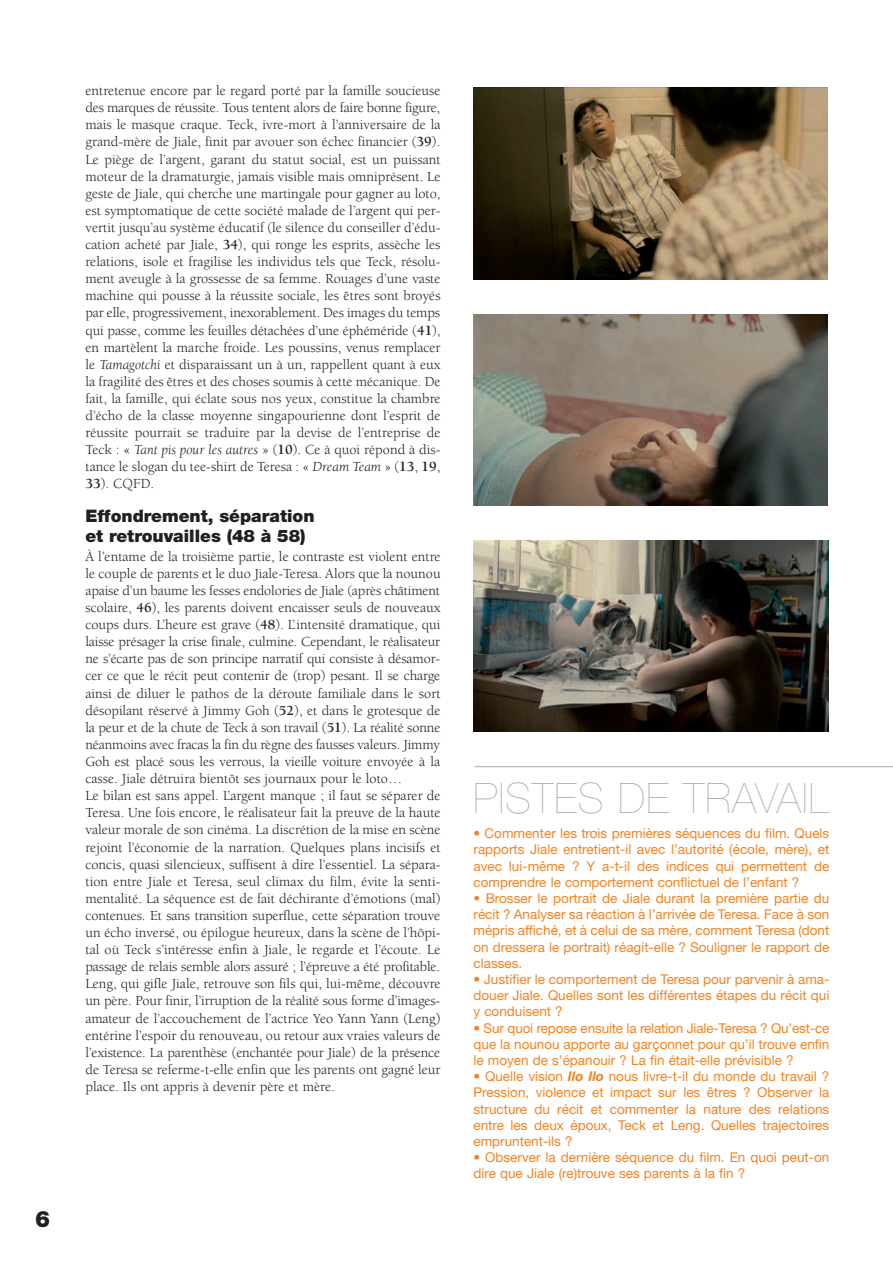
<style>
.page{position:relative;width:893px;height:1263px;background:#fff}
.page>*{position:absolute;margin:0;border:0;box-sizing:border-box;transform-origin:0 0}
.t1{font:200 42px "Helvetica Neue";letter-spacing:.03em;color:#a8a9ad}
.t2{font:900 22.5px "Helvetica Neue";color:#231f20}
.t3{font:900 17.25px/20.7px "Helvetica Neue";color:#231f20}
.t4{font:14.25px/17.1px "Berkeley";color:#231f20;text-align:justify}
.t5{font:13.5px/16.2px "Helvetica Neue";color:#f58220;text-align:justify}
.s1{font-weight:700}
.s2{font-style:italic}
.s3{font-weight:700;font-style:italic}
</style>
<div class="page">
<hr style="left:474px;top:766px;width:419px;height:1px;background:#a8a9ad">
<img style="left:474px;top:87px;width:354px;height:192px">
<img style="left:473px;top:314px;width:355px;height:192px">
<img style="left:474px;top:541px;width:355px;height:190px">
<h2 class="t2" style="left:35px;top:1211px;width:17px">6</h2>
<p class="t4" style="left:85px;top:83px;width:357px">entretenue encore par le regard porté par la famille soucieuse des marques de réussite. Tous tentent alors de faire bonne figure, mais le masque craque. Teck, ivre-mort à l’anniversaire de la grand-mère de Jiale, finit par avouer son échec financier (<span class="s1">39</span>).<br>Le piège de l’argent, garant du statut social, est un puissant moteur de la dramaturgie, jamais visible mais omniprésent. Le geste de Jiale, qui cherche une martingale pour gagner au loto, est symptomatique de cette société malade de l’argent qui per&shy;vertit jusqu’au système éducatif (le silence du conseiller d’édu&shy;cation acheté par Jiale, <span class="s1">34</span>), qui ronge les esprits, assèche les relations, isole et fragilise les individus tels que Teck, résolu&shy;ment aveugle à la grossesse de sa femme. Rouages d’une vaste machine qui pousse à la réussite sociale, les êtres sont broyés par elle, progressivement, inexorablement. Des images du temps qui passe, comme les feuilles détachées d’une éphéméride (<span class="s1">41</span>), en martèlent la marche froide. Les poussins, venus remplacer le <span class="s2">Tamagotchi</span> et disparaissant un à un, rappellent quant à eux la fragilité des êtres et des choses soumis à cette mécanique. De fait, la famille, qui éclate sous nos yeux, constitue la chambre d’écho de la classe moyenne singapourienne dont l’esprit de réussite pourrait se traduire par la devise de l’entreprise de Teck : « <span class="s2">Tant pis pour les autres</span> » (<span class="s1">10</span>). Ce à quoi répond à dis&shy;tance le slogan du tee-shirt de Teresa : « <span class="s2">Dream Team</span> » (<span class="s1">13</span>, <span class="s1">19</span>, <span class="s1">33</span>). CQFD.</p>
<p class="t3" style="left:85px;top:507px;width:231px">Effondrement, séparation et retrouvailles (48 à 58)</p>
<p class="t4" style="left:85px;top:549px;width:357px;text-align:left">À l’entame de la troisième partie, le contraste est violent entre le couple de parents et le duo Jiale-Teresa. Alors que la nounou apaise d’un baume les fesses endolories de Jiale (après châtiment scolaire, <span class="s1">46</span>), les parents doivent encaisser seuls de nouveaux coups durs. L’heure est grave (<span class="s1">48</span>). L’intensité dramatique, qui laisse présager la crise finale, culmine. Cependant, le réalisateur ne s’écarte pas de son principe narratif qui consiste à désamor&shy;cer ce que le récit peut contenir de (trop) pesant. Il se charge ainsi de diluer le pathos de la déroute familiale dans le sort désopilant réservé à Jimmy Goh (<span class="s1">52</span>), et dans le grotesque de la peur et de la chute de Teck à son travail (<span class="s1">51</span>). La réalité sonne néanmoins avec fracas la fin du règne des fausses valeurs. Jimmy Goh est placé sous les verrous, la vieille voiture envoyée à la casse. Jiale détruira bientôt ses journaux pour le loto…<br>Le bilan est sans appel. L’argent manque ; il faut se séparer de Teresa. Une fois encore, le réalisateur fait la preuve de la haute valeur morale de son cinéma. La discrétion de la mise en scène rejoint l’économie de la narration. Quelques plans incisifs et concis, quasi silencieux, suffisent à dire l’essentiel. La sépara&shy;tion entre Jiale et Teresa, seul climax du film, évite la senti&shy;mentalité. La séquence est de fait déchirante d’émotions (mal) contenues. Et sans transition superflue, cette séparation trouve un écho inversé, ou épilogue heureux, dans la scène de l’hôpi&shy;tal où Teck s’intéresse enfin à Jiale, le regarde et l’écoute. Le passage de relais semble alors assuré ; l’épreuve a été profitable.<br>Leng, qui gifle Jiale, retrouve son fils qui, lui-même, découvre un père. Pour finir, l’irruption de la réalité sous forme d’images&shy;amateur de l’accouchement de l’actrice Yeo Yann Yann (Leng) entérine l’espoir du renouveau, ou retour aux vraies valeurs de l’existence. La parenthèse (enchantée pour Jiale) de la présence de Teresa se referme-t-elle enfin que les parents ont gagné leur place. Ils ont appris à devenir père et mère.</p>
<h1 class="t1" style="left:473px;top:782px;width:357px">PISTES DE TRAVAIL</h1>
<p class="t5" style="left:473px;top:826px;width:357px">• Commenter les trois premières séquences du film. Quels rapports Jiale entretient-il avec l’autorité (école, mère), et avec lui-même ? Y a-t-il des indices qui permettent de comprendre le comportement conflictuel de l’enfant ?</p>
<p class="t5" style="left:473px;top:891px;width:357px">• Brosser le portrait de Jiale durant la première partie du récit ? Analyser sa réaction à l’arrivée de Teresa. Face à son mépris affiché, et à celui de sa mère, comment Teresa (dont on dressera le portrait) réagit-elle ? Souligner le rapport de classes.</p>
<p class="t5" style="left:473px;top:972px;width:357px">• Justifier le comportement de Teresa pour parvenir à ama&shy;douer Jiale. Quelles sont les différentes étapes du récit qui y conduisent ?</p>
<p class="t5" style="left:473px;top:1021px;width:357px">• Sur quoi repose ensuite la relation Jiale-Teresa ? Qu’est-ce que la nounou apporte au garçonnet pour qu’il trouve enfin le moyen de s’épanouir ? La fin était-elle prévisible ?</p>
<p class="t5" style="left:473px;top:1069px;width:357px">• Quelle vision <span class="s3">Ilo Ilo</span> nous livre-t-il du monde du travail ?<br>Pression, violence et impact sur les êtres ? Observer la structure du récit et commenter la nature des relations entre les deux époux, Teck et Leng. Quelles trajectoires empruntent-ils ?</p>
<p class="t5" style="left:473px;top:1150px;width:357px">• Observer la dernière séquence du film. En quoi peut-on dire que Jiale (re)trouve ses parents à la fin ?</p>
</div>
